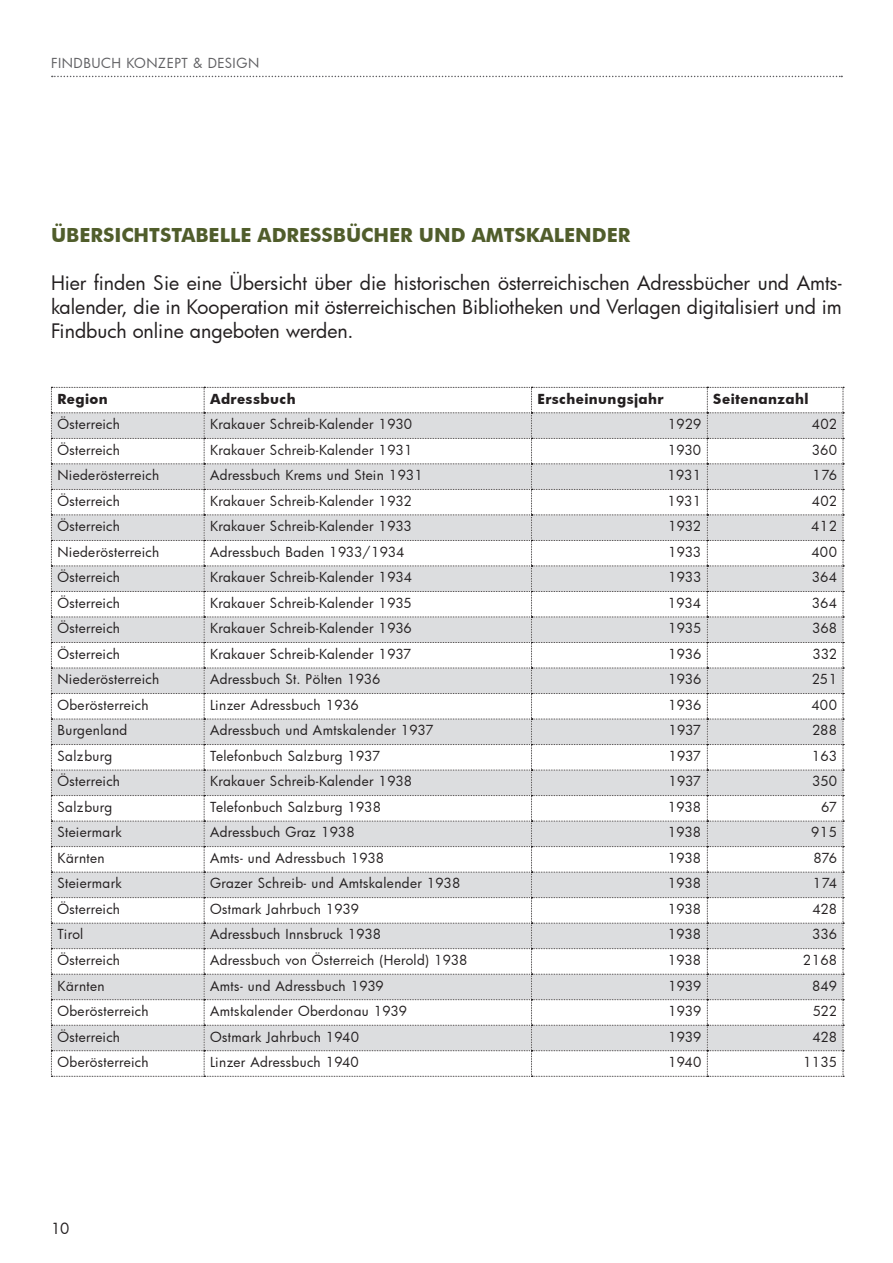
<style>
.page{position:relative;width:893px;height:1263px;background:#fff}
.page>*{position:absolute;margin:0;border:0;box-sizing:border-box;transform-origin:0 0}
.t1{font:19.5px/24px "Futura";color:#231f20;text-align:justify}
.t2{font:700 19.5px "Futura BT";color:#505d2b}
.t3{font:15px "Futura";color:#231f20}
.t4{font:13.5px "Futura";letter-spacing:.025em;color:#231f20}
.t5{font:700 13.5px "Futura";letter-spacing:.03em;color:#231f20}
.t6{font:13.5px "Futura";letter-spacing:.04em;color:#5f5f62}
</style>
<div class="page">
<svg style="left:52px;top:76px;width:790px;height:1px"></svg>
<svg style="left:51px;top:387px;width:793px;height:690px"></svg>
<p class="t6" style="left:51px;top:54px;width:210px">FINDBUCH KONZEPT &amp; DESIGN</p>
<h1 class="t2" style="left:51px;top:224px;width:581px">ÜBERSICHTSTABELLE ADRESSBÜCHER UND AMTSKALENDER</h1>
<h1 class="t1" style="left:51px;top:271px;width:792px">Hier finden Sie eine Übersicht über die historischen österreichischen Adressbücher und Amts&shy;kalender, die in Kooperation mit österreichischen Bibliotheken und Verlagen digitalisiert und im Findbuch online angeboten werden.</h1>
<p class="t5" style="left:57px;top:389px;width:52px">Region</p>
<p class="t5" style="left:210px;top:389px;width:87px">Adressbuch</p>
<p class="t5" style="left:537px;top:389px;width:128px">Erscheinungsjahr</p>
<p class="t5" style="left:713px;top:389px;width:97px">Seitenanzahl</p>
<p class="t4" style="left:57px;top:415px;width:64px">Österreich</p>
<p class="t4" style="left:210px;top:415px;width:204px">Krakauer Schreib-Kalender 1930</p>
<p class="t4" style="left:668px;top:415px;width:35px">1929</p>
<p class="t4" style="left:812px;top:415px;width:27px">402</p>
<p class="t4" style="left:57px;top:440px;width:64px">Österreich</p>
<p class="t4" style="left:210px;top:440px;width:204px">Krakauer Schreib-Kalender 1931</p>
<p class="t4" style="left:668px;top:440px;width:35px">1930</p>
<p class="t4" style="left:812px;top:440px;width:27px">360</p>
<p class="t4" style="left:57px;top:466px;width:103px">Niederösterreich</p>
<p class="t4" style="left:210px;top:466px;width:214px">Adressbuch Krems und Stein 1931</p>
<p class="t4" style="left:667px;top:466px;width:35px">1931</p>
<p class="t4" style="left:813px;top:466px;width:26px">176</p>
<p class="t4" style="left:57px;top:492px;width:64px">Österreich</p>
<p class="t4" style="left:210px;top:492px;width:203px">Krakauer Schreib-Kalender 1932</p>
<p class="t4" style="left:667px;top:492px;width:35px">1931</p>
<p class="t4" style="left:812px;top:492px;width:27px">402</p>
<p class="t4" style="left:57px;top:517px;width:64px">Österreich</p>
<p class="t4" style="left:210px;top:517px;width:203px">Krakauer Schreib-Kalender 1933</p>
<p class="t4" style="left:668px;top:517px;width:35px">1932</p>
<p class="t4" style="left:811px;top:517px;width:27px">412</p>
<p class="t4" style="left:57px;top:543px;width:103px">Niederösterreich</p>
<p class="t4" style="left:210px;top:543px;width:196px">Adressbuch Baden 1933/1934</p>
<p class="t4" style="left:668px;top:543px;width:35px">1933</p>
<p class="t4" style="left:811px;top:543px;width:27px">400</p>
<p class="t4" style="left:57px;top:568px;width:64px">Österreich</p>
<p class="t4" style="left:210px;top:568px;width:203px">Krakauer Schreib-Kalender 1934</p>
<p class="t4" style="left:668px;top:568px;width:35px">1933</p>
<p class="t4" style="left:812px;top:568px;width:27px">364</p>
<p class="t4" style="left:57px;top:594px;width:64px">Österreich</p>
<p class="t4" style="left:210px;top:594px;width:203px">Krakauer Schreib-Kalender 1935</p>
<p class="t4" style="left:668px;top:594px;width:35px">1934</p>
<p class="t4" style="left:812px;top:594px;width:27px">364</p>
<p class="t4" style="left:57px;top:619px;width:64px">Österreich</p>
<p class="t4" style="left:210px;top:619px;width:203px">Krakauer Schreib-Kalender 1936</p>
<p class="t4" style="left:668px;top:619px;width:35px">1935</p>
<p class="t4" style="left:812px;top:619px;width:26px">368</p>
<p class="t4" style="left:57px;top:645px;width:64px">Österreich</p>
<p class="t4" style="left:210px;top:645px;width:203px">Krakauer Schreib-Kalender 1937</p>
<p class="t4" style="left:668px;top:645px;width:35px">1936</p>
<p class="t4" style="left:812px;top:645px;width:26px">332</p>
<p class="t4" style="left:57px;top:670px;width:103px">Niederösterreich</p>
<p class="t4" style="left:210px;top:670px;width:172px">Adressbuch St. Pölten 1936</p>
<p class="t4" style="left:668px;top:670px;width:35px">1936</p>
<p class="t4" style="left:812px;top:670px;width:27px">251</p>
<p class="t4" style="left:57px;top:696px;width:93px">Oberösterreich</p>
<p class="t4" style="left:210px;top:696px;width:150px">Linzer Adressbuch 1936</p>
<p class="t4" style="left:668px;top:696px;width:35px">1936</p>
<p class="t4" style="left:811px;top:696px;width:27px">400</p>
<p class="t4" style="left:57px;top:721px;width:72px">Burgenland</p>
<p class="t4" style="left:210px;top:721px;width:225px">Adressbuch und Amtskalender 1937</p>
<p class="t4" style="left:668px;top:721px;width:34px">1937</p>
<p class="t4" style="left:812px;top:721px;width:26px">288</p>
<p class="t4" style="left:57px;top:747px;width:56px">Salzburg</p>
<p class="t4" style="left:210px;top:747px;width:172px">Telefonbuch Salzburg 1937</p>
<p class="t4" style="left:668px;top:747px;width:34px">1937</p>
<p class="t4" style="left:812px;top:747px;width:27px">163</p>
<p class="t4" style="left:57px;top:772px;width:64px">Österreich</p>
<p class="t4" style="left:210px;top:772px;width:203px">Krakauer Schreib-Kalender 1938</p>
<p class="t4" style="left:668px;top:772px;width:34px">1937</p>
<p class="t4" style="left:812px;top:772px;width:26px">350</p>
<p class="t4" style="left:57px;top:798px;width:56px">Salzburg</p>
<p class="t4" style="left:210px;top:798px;width:172px">Telefonbuch Salzburg 1938</p>
<p class="t4" style="left:668px;top:798px;width:35px">1938</p>
<p class="t4" style="left:821px;top:798px;width:17px">67</p>
<p class="t4" style="left:57px;top:823px;width:66px">Steiermark</p>
<p class="t4" style="left:210px;top:823px;width:146px">Adressbuch Graz 1938</p>
<p class="t4" style="left:668px;top:823px;width:35px">1938</p>
<p class="t4" style="left:811px;top:823px;width:27px">915</p>
<p class="t4" style="left:57px;top:849px;width:49px">Kärnten</p>
<p class="t4" style="left:210px;top:849px;width:176px">Amts- und Adressbuch 1938</p>
<p class="t4" style="left:668px;top:849px;width:35px">1938</p>
<p class="t4" style="left:813px;top:849px;width:25px">876</p>
<p class="t4" style="left:57px;top:874px;width:66px">Steiermark</p>
<p class="t4" style="left:210px;top:874px;width:252px">Grazer Schreib- und Amtskalender 1938</p>
<p class="t4" style="left:668px;top:874px;width:35px">1938</p>
<p class="t4" style="left:813px;top:874px;width:26px">174</p>
<p class="t4" style="left:57px;top:900px;width:64px">Österreich</p>
<p class="t4" style="left:210px;top:900px;width:150px">Ostmark Jahrbuch 1939</p>
<p class="t4" style="left:668px;top:900px;width:35px">1938</p>
<p class="t4" style="left:812px;top:900px;width:26px">428</p>
<p class="t4" style="left:57px;top:925px;width:27px">Tirol</p>
<p class="t4" style="left:210px;top:925px;width:173px">Adressbuch Innsbruck 1938</p>
<p class="t4" style="left:668px;top:925px;width:35px">1938</p>
<p class="t4" style="left:812px;top:925px;width:26px">336</p>
<p class="t4" style="left:57px;top:951px;width:64px">Österreich</p>
<p class="t4" style="left:210px;top:951px;width:259px">Adressbuch von Österreich (Herold) 1938</p>
<p class="t4" style="left:668px;top:951px;width:35px">1938</p>
<p class="t4" style="left:803px;top:951px;width:36px">2168</p>
<p class="t4" style="left:57px;top:976px;width:49px">Kärnten</p>
<p class="t4" style="left:210px;top:976px;width:175px">Amts- und Adressbuch 1939</p>
<p class="t4" style="left:668px;top:976px;width:35px">1939</p>
<p class="t4" style="left:812px;top:976px;width:26px">849</p>
<p class="t4" style="left:57px;top:1002px;width:93px">Oberösterreich</p>
<p class="t4" style="left:210px;top:1002px;width:198px">Amtskalender Oberdonau 1939</p>
<p class="t4" style="left:668px;top:1002px;width:35px">1939</p>
<p class="t4" style="left:813px;top:1002px;width:26px">522</p>
<p class="t4" style="left:57px;top:1027px;width:64px">Österreich</p>
<p class="t4" style="left:210px;top:1027px;width:150px">Ostmark Jahrbuch 1940</p>
<p class="t4" style="left:668px;top:1027px;width:35px">1939</p>
<p class="t4" style="left:813px;top:1027px;width:26px">428</p>
<p class="t4" style="left:57px;top:1053px;width:93px">Oberösterreich</p>
<p class="t4" style="left:210px;top:1053px;width:150px">Linzer Adressbuch 1940</p>
<p class="t4" style="left:668px;top:1053px;width:35px">1940</p>
<p class="t4" style="left:803px;top:1053px;width:36px">1135</p>
<p class="t3" style="left:51px;top:1218px;width:20px">10</p>
</div>
